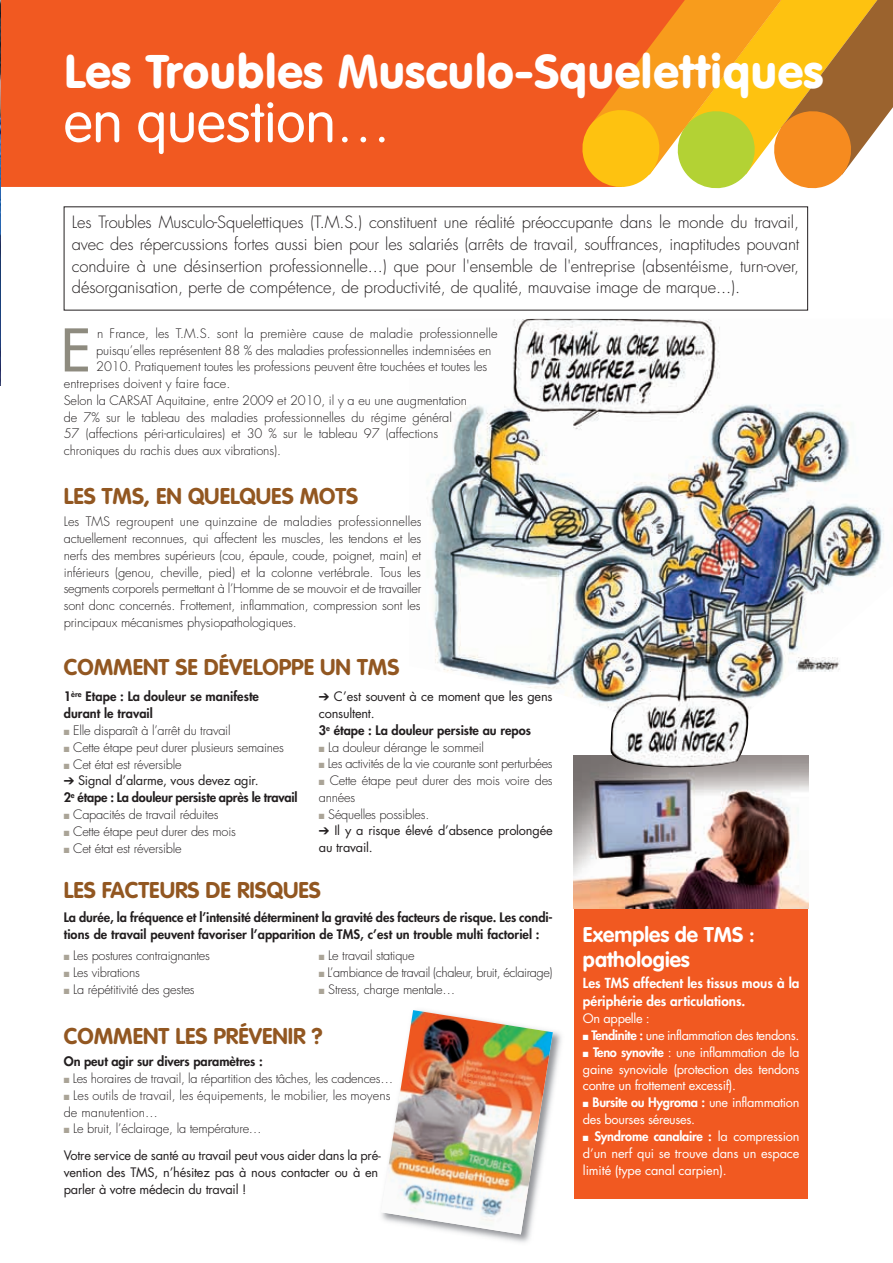
<style>
.page{position:relative;width:893px;height:1263px;background:#fff}
.page>*{position:absolute;margin:0;border:0;box-sizing:border-box;transform-origin:0 0}
.t1{font:57.15px "Futura";color:#8e8b7f}
.t2{font:300 55.5px "VAG Rounded";color:#fff}
.t3{font:46.5px "VAG Rounded BT";color:#fff}
.t4{font:700 22.5px "VAG Rounded";color:#925721}
.t5{font:700 21px/25.2px "VAG Rounded";color:#fff}
.t6{font:300 16.5px/21.8px "Futura";letter-spacing:-.005em;color:#231f20;text-align:justify}
.t7{font:800 13.5px/18px "Futura";color:#fff}
.t8{font:300 12.75px/16.8px "Futura";letter-spacing:-.01em;color:#231f20}
.t9{font:800 12.75px/17px "Futura";letter-spacing:-.005em;color:#231f20}
.t10{font:12.75px/16.8px "Futura";letter-spacing:-.025em;color:#fff;text-align:justify}
.t11{font:12.75px/16.8px "Futura";letter-spacing:-.015em;color:#231f20}
.t12{font:300 12.75px "Futura";letter-spacing:-.03em;color:#231f20}
.s1{color:#aaa497}
.s2{font-weight:400}
.s3{font-weight:800}
.s4{font-weight:300}
</style>
<div class="page">
<div style="left:574px;top:893px;width:234px;height:306px;background:#f15921"></div>
<img style="left:574px;top:768px;width:234px;height:140px">
<img style="left:427px;top:319px;width:457px;height:449px">
<div style="left:1px;top:0;width:587px;height:187px;background:#f15921"></div>
<svg style="left:687px;top:0;width:206px;height:189px"></svg>
<svg style="left:588px;top:0;width:289px;height:175px;background:#e69d28"></svg>
<svg style="left:577px;top:105px;width:88px;height:82px;background:#fbb023"></svg>
<img style="left:0;top:0;width:1px;height:386px">
<img style="left:468px;top:1031px;width:94px;height:212px">
<img style="left:381px;top:1010px;width:172px;height:224px">
<img style="left:797px;top:657px;width:43px;height:14px">
<h3 class="t3" style="left:64px;top:52px;width:761px">Les Troubles Musculo-Squelettiques</h3>
<h2 class="t2" style="left:64px;top:99px;width:329px">en question…</h2>
<p class="t6" style="left:72px;top:213px;width:729px">Les Troubles Musculo-Squelettiques (T.M.S.) constituent une réalité préoccupante dans le monde du travail, avec des répercussions fortes aussi bien pour les salariés (arrêts de travail, souffrances, inaptitudes pouvant conduire à une désinsertion professionnelle...) que pour l'ensemble de l'entreprise (absentéisme, turn-over, désorganisation, perte de compétence, de productivité, de qualité, mauvaise image de marque...).</p>
<h1 class="t1" style="left:61px;top:322px;width:31px">E</h1>
<p class="t8" style="left:97px;top:326px;width:402px">n France, les T.M.S. sont la première cause de maladie professionnelle</p>
<p class="t8" style="left:96px;top:343px;width:397px">puisqu’elles représentent 88 % des maladies professionnelles indemnisées en</p>
<p class="t8" style="left:96px;top:359px;width:393px">2010. Pratiquement toutes les professions peuvent être touchées et toutes les</p>
<p class="t8" style="left:64px;top:376px;width:168px">entreprises doivent y faire face.</p>
<p class="t8" style="left:64px;top:393px;width:405px">Selon la CARSAT Aquitaine, entre 2009 et 2010, il y a eu une augmentation</p>
<p class="t8" style="left:64px;top:410px;width:390px">de 7% sur le tableau des maladies professionnelles du régime général</p>
<p class="t8" style="left:64px;top:427px;width:376px">57 (affections péri-articulaires) et 30 % sur le tableau 97 (affections</p>
<p class="t8" style="left:64px;top:443px;width:219px">chroniques du rachis dues aux vibrations).</p>
<h3 class="t4" style="left:64px;top:486px;width:296px">LES TMS, EN QUELQUES MOTS</h3>
<p class="t8" style="left:64px;top:514px;width:359px;text-align:justify">Les TMS regroupent une quinzaine de maladies professionnelles actuellement reconnues, qui affectent les muscles, les tendons et les nerfs des membres supérieurs (cou, épaule, coude, poignet, main) et inférieurs (genou, cheville, pied) et la colonne vertébrale. Tous les segments corporels permettant à l’Homme de se mouvoir et de travailler sont donc concernés. Frottement, inflammation, compression sont les principaux mécanismes physiopathologiques.</p>
<h3 class="t4" style="left:64px;top:658px;width:337px">COMMENT SE DÉVELOPPE UN TMS</h3>
<p class="t9" style="left:64px;top:689px;width:197px">1<sup>ère</sup> Etape : La douleur se manifeste durant le travail</p>
<p class="t8" style="left:64px;top:723px;width:168px"><span class="s1">■</span> Elle disparaît à l’arrêt du travail</p>
<p class="t8" style="left:64px;top:740px;width:222px"><span class="s1">■</span> Cette étape peut durer plusieurs semaines</p>
<p class="t8" style="left:64px;top:757px;width:119px"><span class="s1">■</span> Cet état est réversible</p>
<p class="t9" style="left:64px;top:773px;width:235px">➔ <span class="s2">Signal d’alarme, vous devez agir.<br></span>2<sup>e</sup> étape : La douleur persiste après le travail</p>
<p class="t8" style="left:64px;top:807px;width:156px"><span class="s1">■</span> Capacités de travail réduites</p>
<p class="t8" style="left:64px;top:824px;width:174px"><span class="s1">■</span> Cette étape peut durer des mois</p>
<p class="t8" style="left:64px;top:841px;width:119px"><span class="s1">■</span> Cet état est réversible</p>
<p class="t11" style="left:319px;top:689px;width:235px">➔ C’est souvent à ce moment que les gens consultent.<br><span class="s3">3</span><sup>e</sup> <span class="s3">étape : La douleur persiste au repos</span></p>
<p class="t8" style="left:319px;top:740px;width:167px"><span class="s1">■</span> La douleur dérange le sommeil</p>
<p class="t8" style="left:319px;top:756px;width:235px"><span class="s1">■</span> Les activités de la vie courante sont perturbées</p>
<p class="t8" style="left:319px;top:773px;width:235px"><span class="s1">■</span> Cette étape peut durer des mois voire des années</p>
<p class="t8" style="left:319px;top:807px;width:112px"><span class="s1">■</span> Séquelles possibles.</p>
<p class="t11" style="left:319px;top:823px;width:235px">➔ Il y a risque élevé d’absence prolongée au travail.</p>
<h3 class="t4" style="left:64px;top:881px;width:259px">LES FACTEURS DE RISQUES</h3>
<p class="t9" style="left:64px;top:909px;width:491px">La durée, la fréquence et l’intensité déterminent la gravité des facteurs de risque. Les condi&shy;tions de travail peuvent favoriser l’apparition de TMS, c’est un trouble multi factoriel :</p>
<p class="t8" style="left:64px;top:948px;width:148px"><span class="s1">■</span> Les postures contraignantes</p>
<p class="t8" style="left:64px;top:965px;width:78px"><span class="s1">■</span> Les vibrations</p>
<p class="t8" style="left:64px;top:982px;width:132px"><span class="s1">■</span> La répétitivité des gestes</p>
<p class="t8" style="left:319px;top:948px;width:97px"><span class="s1">■</span> Le travail statique</p>
<p class="t12" style="left:319px;top:966px;width:235px"><span class="s1">■</span> L’ambiance de travail (chaleur, bruit, éclairage)</p>
<p class="t8" style="left:319px;top:982px;width:138px"><span class="s1">■</span> Stress, charge mentale…</p>
<h3 class="t4" style="left:64px;top:1026px;width:260px">COMMENT LES PRÉVENIR ?</h3>
<p class="t9" style="left:64px;top:1054px;width:200px">On peut agir sur divers paramètres :</p>
<p class="t8" style="left:64px;top:1071px;width:331px"><span class="s1">■</span> Les horaires de travail, la répartition des tâches, les cadences…</p>
<p class="t8" style="left:64px;top:1088px;width:328px"><span class="s1">■</span> Les outils de travail, les équipements, le mobilier, les moyens de manutention…</p>
<p class="t11" style="left:64px;top:1116px;width:318px;line-height:26.7px"><span class="s1">■</span> <span class="s4">Le bruit, l’éclairage, la température…<br></span>Votre service de santé au travail peut vous aider dans la pré-</p>
<p class="t11" style="left:64px;top:1165px;width:316px">vention des TMS, n’hésitez pas à nous contacter ou à en parler à votre médecin du travail !</p>
<h3 class="t5" style="left:583px;top:923px;width:173px">Exemples de TMS : pathologies</h3>
<p class="t7" style="left:583px;top:975px;width:218px">Les TMS affectent les tissus mous à la périphérie des articulations.</p>
<p class="t10" style="left:583px;top:1011px;width:68px">On appelle :</p>
<p class="t10" style="left:583px;top:1028px;width:218px">■ <span class="s3">Tendinite :</span> une inflammation des tendons.</p>
<p class="t10" style="left:583px;top:1045px;width:218px">■ <span class="s3">Teno synovite</span> : une inflammation de la gaine synoviale (protection des tendons contre un frottement excessif).</p>
<p class="t10" style="left:583px;top:1095px;width:218px">■ <span class="s3">Bursite ou Hygroma :</span> une inflammation des bourses séreuses.</p>
<p class="t10" style="left:583px;top:1129px;width:218px">■ <span class="s3">Syndrome canalaire :</span> la compression d’un nerf qui se trouve dans un espace limité (type canal carpien).</p>
</div>
